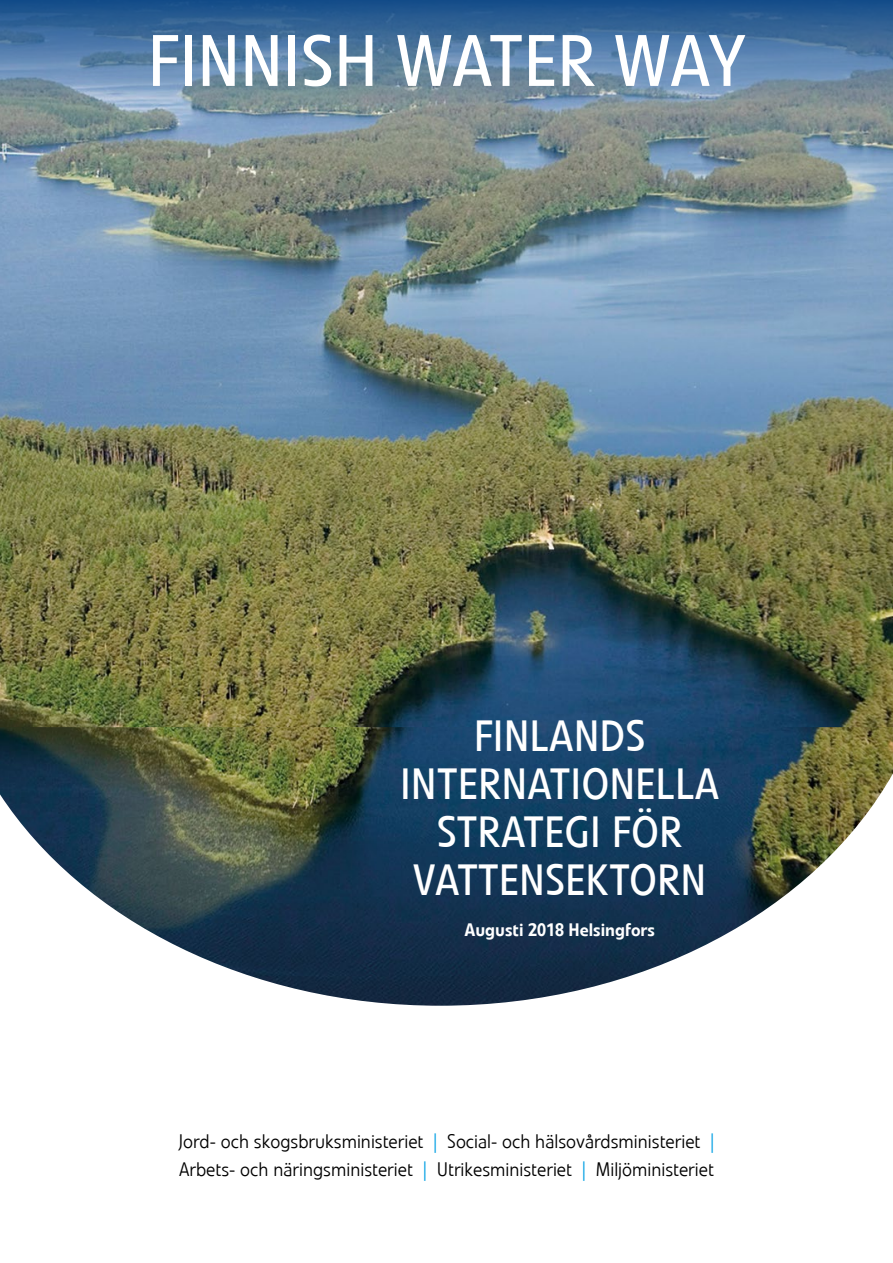
<style>
.page{position:relative;width:893px;height:1263px;background:#fff}
.page>*{position:absolute;margin:0;border:0;box-sizing:border-box;transform-origin:0 0}
.t1{font:72px "Veto Com";color:#fff}
.t2{font:43.5px/48px "Veto Com";color:#fff;text-align:center}
.t3{font:300 19.5px/28.5px "Veto Com";color:#000}
.t4{font:500 18px "Veto Com";color:#fff}
.s1{color:#009fe3}
</style>
<div class="page">
<img style="left:0;top:727px;width:893px;height:279px">
<img style="left:0;top:107px;width:893px;height:620px">
<svg style="left:0;top:0;width:893px;height:107px;background:#53799f"></svg>
<p class="t1" style="left:148px;top:18px;width:599px">FINNISH WATER WAY</p>
<p class="t2" style="left:400px;top:712px;width:321px">FINLANDS<br>INTERNATIONELLA<br>STRATEGI FÖR<br>VATTENSEKTORN</p>
<p class="t4" style="left:464px;top:918px;width:192px">Augusti 2018 Helsingfors</p>
<p class="t3" style="left:178px;top:1127px;width:537px">Jord- och skogsbruksministeriet <span class="s1">|</span> Social- och hälsovårdsministeriet <span class="s1">|<br></span>Arbets- och näringsministeriet <span class="s1">|</span> Utrikesministeriet <span class="s1">|</span> Miljöministeriet</p>
</div>
